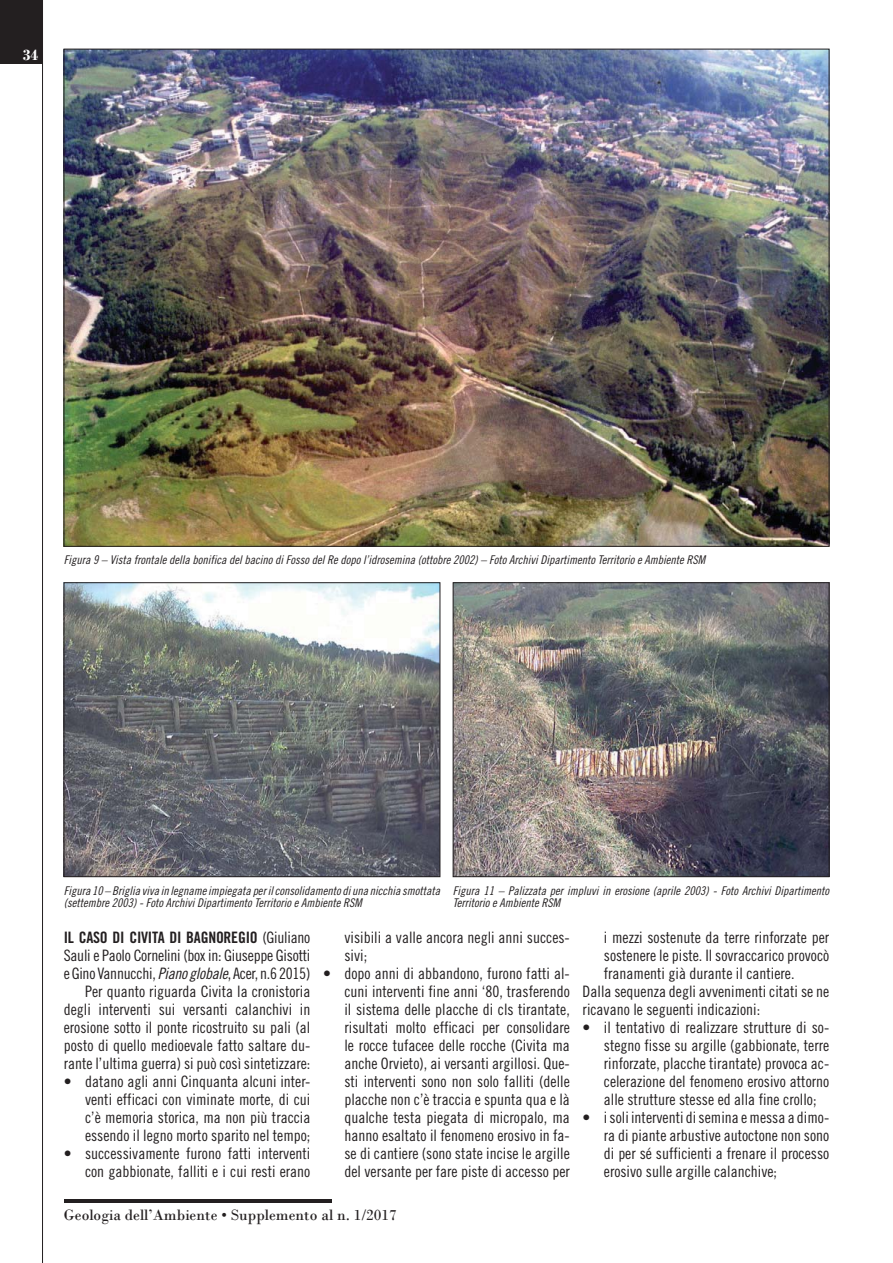
<style>
.page{position:relative;width:893px;height:1263px;background:#fff}
.page>*{position:absolute;margin:0;border:0;box-sizing:border-box;transform-origin:0 0}
.t1{font:15.75px/18px "Trade Gothic LT Std Cn 18";color:#231f20;text-align:justify}
.t2{font:15.75px "Bodoni";color:#231f20}
.t3{font:15.75px "Trade Gothic LT Std Bd Cn 20";letter-spacing:-.015em;color:#231f20}
.t4{font:700 15.75px "Bodoni";color:#fff}
.t5{font:12px/12px "Trade Gothic LT Std Cn 18 Obl";color:#231f20}
.s1{font-family:"Trade Gothic LT Std Cn 18"}
.s2{font-family:"Trade Gothic LT Std Cn 18 Obl"}
</style>
<div class="page">
<hr style="left:64px;top:1199px;width:268px;height:3px;background:#231f20">
<hr style="left:42px;top:0;width:1px;height:1263px;background:#231f20">
<div style="left:0;top:0;width:43px;height:64px;background:#231f20"></div>
<img style="left:66px;top:585px;width:372px;height:290px">
<div style="left:64px;top:583px;width:376px;height:294px;border:1px solid #231f20"></div>
<img style="left:455px;top:585px;width:372px;height:290px">
<div style="left:453px;top:583px;width:376px;height:294px;border:1px solid #231f20"></div>
<img style="left:66px;top:51px;width:761px;height:494px">
<p class="t4" style="left:23px;top:45px;width:17px">34</p>
<p class="t5" style="left:64px;top:555px;width:643px">Figura 9 – Vista frontale della bonifica del bacino di Fosso del Re dopo l’idrosemina (ottobre 2002) – Foto Archivi Dipartimento Territorio e Ambiente RSM</p>
<p class="t5" style="left:64px;top:885px;width:378px">Figura 10 – Briglia viva in legname impiegata per il consolidamento di una nicchia smottata (settembre 2003) - Foto Archivi Dipartimento Territorio e Ambiente RSM</p>
<p class="t5" style="left:453px;top:885px;width:378px">Figura 11 – Palizzata per impluvi in erosione (aprile 2003) - Foto Archivi Dipartimento<br>Territorio e Ambiente RSM</p>
<p class="t3" style="left:64px;top:931px;width:248px">IL CASO DI CIVITA DI BAGNOREGIO <span class="s1">(Giuliano</span></p>
<p class="t1" style="left:64px;top:947px;width:248px;text-align:right">Sauli e Paolo Cornelini (box in: Giuseppe Gisotti e Gino Vannucchi, <span class="s2">Piano globale</span>, Acer, n.6 2015)<br>Per quanto riguarda Civita la cronistoria degli interventi sui versanti calanchivi in erosione sotto il ponte ricostruito su pali (al posto di quello medioevale fatto saltare du&shy;rante l’ultima guerra) si può così sintetizzare:</p>
<p class="t1" style="left:85px;top:1073px;width:227px;text-indent:-21px">• datano agli anni Cinquanta alcuni inter&shy;venti efficaci con viminate morte, di cui c’è memoria storica, ma non più traccia essendo il legno morto sparito nel tempo;</p>
<p class="t1" style="left:64px;top:1145px;width:248px;text-align:right">• successivamente furono fatti interventi con gabbionate, falliti e i cui resti erano</p>
<p class="t1" style="left:344px;top:929px;width:227px">visibili a valle ancora negli anni succes&shy;sivi;</p>
<p class="t1" style="left:344px;top:965px;width:227px;text-indent:-21px">• dopo anni di abbandono, furono fatti al&shy;cuni interventi fine anni ‘80, trasferendo il sistema delle placche di cls tirantate, risultati molto efficaci per consolidare le rocce tufacee delle rocche (Civita ma anche Orvieto), ai versanti argillosi. Que&shy;sti interventi sono non solo falliti (delle placche non c’è traccia e spunta qua e là qualche testa piegata di micropalo, ma hanno esaltato il fenomeno erosivo in fa&shy;se di cantiere (sono state incise le argille del versante per fare piste di accesso per</p>
<p class="t2" style="left:64px;top:1206px;width:335px">Geologia dell’Ambiente • Supplemento al n. 1/2017</p>
<p class="t1" style="left:604px;top:929px;width:227px">i mezzi sostenute da terre rinforzate per</p>
<p class="t1" style="left:604px;top:947px;width:227px">sostenere le piste. Il sovraccarico provocò</p>
<p class="t1" style="left:604px;top:965px;width:192px">franamenti già durante il cantiere.</p>
<p class="t1" style="left:583px;top:983px;width:248px">Dalla sequenza degli avvenimenti citati se ne</p>
<p class="t1" style="left:583px;top:1001px;width:179px">ricavano le seguenti indicazioni:</p>
<p class="t1" style="left:604px;top:1019px;width:227px;text-indent:-21px">• il tentativo di realizzare strutture di so&shy;stegno fisse su argille (gabbionate, terre rinforzate, placche tirantate) provoca ac&shy;celerazione del fenomeno erosivo attorno alle strutture stesse ed alla fine crollo;</p>
<p class="t1" style="left:604px;top:1109px;width:227px;text-indent:-21px">• i soli interventi di semina e messa a dimo&shy;ra di piante arbustive autoctone non sono di per sé sufficienti a frenare il processo erosivo sulle argille calanchive;</p>
</div>
